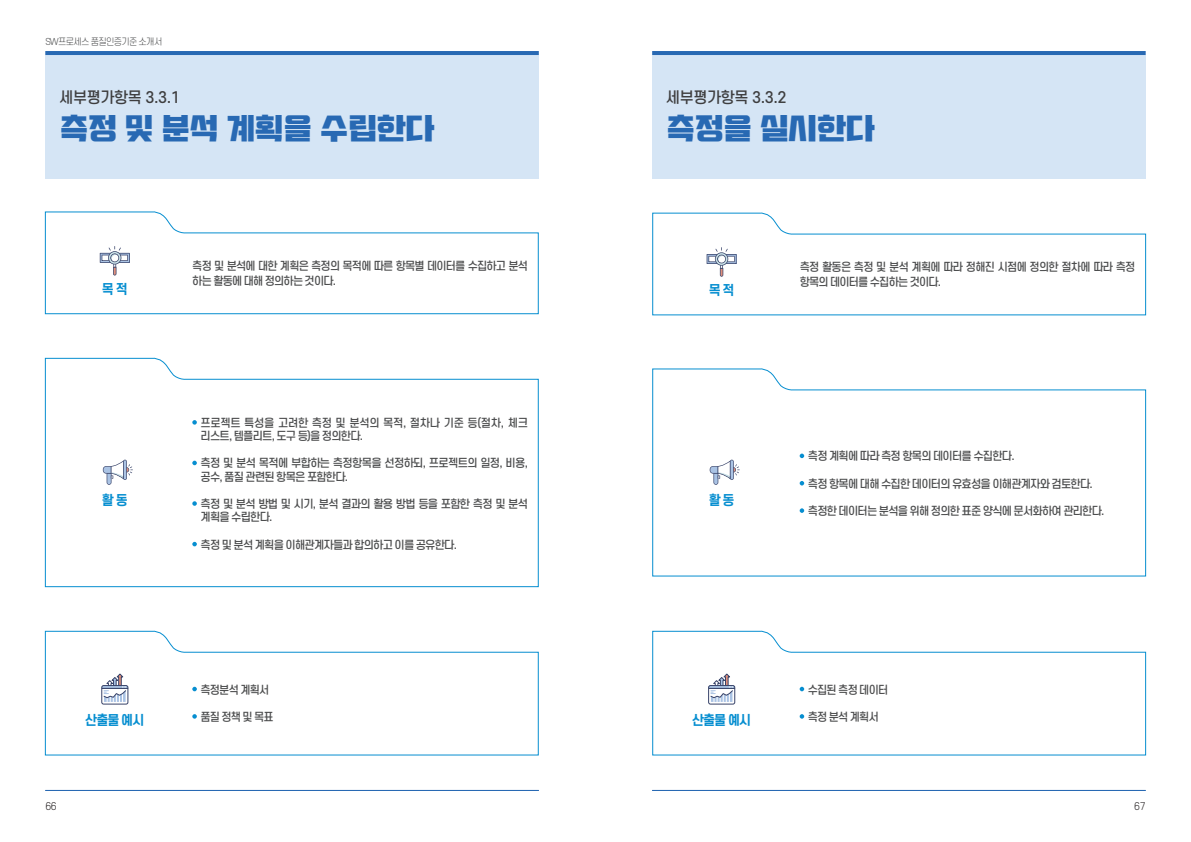
<style>
.page{position:relative;width:1191px;height:842px;background:#fff}
.page>*{position:absolute;margin:0;border:0;box-sizing:border-box;transform-origin:0 0}
.t1{font:30px "Typo Ssangmun Dong B";letter-spacing:-.03em;color:#2869b3}
.t2{font:500 15px "S Core Dream 5";letter-spacing:-.03em;color:#3e3e3f}
.t3{font:700 13px "S Core Dream 6";letter-spacing:-.08em;color:#068ed0}
.t4{font:500 11px/13.2px "S Core Dream 5";letter-spacing:-.08em;color:#4a4b4c}
.t5{font:500 11px/13.2px "S Core Dream 5";letter-spacing:-.035em;color:#4a4b4c}
.t6{font:300 10px "S Core Dream 3";color:#231f20}
.t7{font:300 9px "S Core Dream 3";letter-spacing:-.08em;color:#4b4c4d}
</style>
<div class="page">
<div style="left:45px;top:51px;width:494px;height:128px;background:#d5e5f5"></div>
<div style="left:652px;top:51px;width:493px;height:128px;background:#d5e5f5"></div>
<hr style="left:45px;top:51px;width:494px;height:4px;background:#2869b3">
<hr style="left:45px;top:790px;width:494px;height:1px;background:#2869b3">
<hr style="left:652px;top:51px;width:493px;height:4px;background:#2869b3">
<hr style="left:652px;top:790px;width:493px;height:1px;background:#2869b3">
<svg style="left:44px;top:357px;width:495px;height:231px"></svg>
<svg style="left:192px;top:420px;width:5px;height:5px"></svg>
<svg style="left:192px;top:461px;width:5px;height:4px"></svg>
<svg style="left:192px;top:501px;width:5px;height:5px"></svg>
<svg style="left:192px;top:542px;width:5px;height:4px"></svg>
<svg style="left:103px;top:460px;width:30px;height:25px"></svg>
<svg style="left:44px;top:211px;width:495px;height:104px"></svg>
<svg style="left:100px;top:246px;width:30px;height:29px"></svg>
<svg style="left:44px;top:630px;width:495px;height:126px"></svg>
<svg style="left:101px;top:673px;width:28px;height:32px"></svg>
<svg style="left:192px;top:687px;width:5px;height:4px"></svg>
<svg style="left:192px;top:714px;width:5px;height:5px"></svg>
<svg style="left:652px;top:368px;width:494px;height:209px"></svg>
<svg style="left:799px;top:454px;width:5px;height:4px"></svg>
<svg style="left:799px;top:481px;width:5px;height:4px"></svg>
<svg style="left:799px;top:508px;width:5px;height:5px"></svg>
<svg style="left:709px;top:460px;width:30px;height:25px"></svg>
<svg style="left:652px;top:212px;width:494px;height:104px"></svg>
<svg style="left:706px;top:247px;width:30px;height:30px"></svg>
<svg style="left:652px;top:630px;width:494px;height:126px"></svg>
<svg style="left:708px;top:673px;width:27px;height:32px"></svg>
<svg style="left:799px;top:687px;width:5px;height:4px"></svg>
<svg style="left:799px;top:714px;width:5px;height:5px"></svg>
<p class="t7" style="left:45px;top:35px;width:118px">SW프로세스 품질인증기준 소개서</p>
<h2 class="t2" style="left:60px;top:86px;width:122px">세부평가항목 3.3.1</h2>
<h1 class="t1" style="left:60px;top:112px;width:376px">측정 및 분석 계획을 수립한다</h1>
<h2 class="t2" style="left:666px;top:86px;width:122px">세부평가항목 3.3.2</h2>
<h1 class="t1" style="left:666px;top:112px;width:210px">측정을 실시한다</h1>
<p class="t3" style="left:102px;top:280px;width:27px">목 적</p>
<p class="t4" style="left:192px;top:258px;width:337px;line-height:15px">측정 및 분석에 대한 계획은 측정의 목적에 따른 항목별 데이터를 수집하고 분석 하는 활동에 대해 정의하는 것이다.</p>
<p class="t3" style="left:708px;top:281px;width:27px">목 적</p>
<p class="t4" style="left:799px;top:259px;width:337px;line-height:15px">측정 활동은 측정 및 분석 계획에 따라 정해진 시점에 정의한 절차에 따라 측정 항목의 데이터를 수집하는 것이다.</p>
<p class="t3" style="left:102px;top:491px;width:27px">활 동</p>
<p class="t5" style="left:200px;top:416px;width:329px">프로젝트 특성을 고려한 측정 및 분석의 목적, 절차나 기준 등(절차, 체크 리스트, 템플리트, 도구 등)을 정의한다.</p>
<p class="t4" style="left:200px;top:456px;width:329px">측정 및 분석 목적에 부합하는 측정항목을 선정하되, 프로젝트의 일정, 비용, 공수, 품질 관련된 항목은 포함한다.</p>
<p class="t4" style="left:200px;top:497px;width:329px">측정 및 분석 방법 및 시기, 분석 결과의 활용 방법 등을 포함한 측정 및 분석 계획을 수립한다.</p>
<p class="t4" style="left:200px;top:537px;width:258px">측정 및 분석 계획을 이해관계자들과 합의하고 이를 공유한다.</p>
<p class="t3" style="left:708px;top:491px;width:27px">활 동</p>
<p class="t4" style="left:808px;top:449px;width:208px">측정 계획에 따라 측정 항목의 데이터를 수집한다.</p>
<p class="t4" style="left:808px;top:477px;width:286px">측정 항목에 대해 수집한 데이터의 유효성을 이해관계자와 검토한다.</p>
<p class="t4" style="left:808px;top:504px;width:298px">측정한 데이터는 분석을 위해 정의한 표준 양식에 문서화하여 관리한다.</p>
<p class="t3" style="left:85px;top:711px;width:61px">산출물 예시</p>
<p class="t4" style="left:200px;top:682px;width:70px">측정분석 계획서</p>
<p class="t4" style="left:200px;top:710px;width:75px">품질 정책 및 목표</p>
<p class="t3" style="left:692px;top:711px;width:61px">산출물 예시</p>
<p class="t4" style="left:808px;top:682px;width:82px">수집된 측정 데이터</p>
<p class="t4" style="left:808px;top:710px;width:73px">측정 분석 계획서</p>
<p class="t6" style="left:45px;top:799px;width:13px">66</p>
<p class="t6" style="left:1134px;top:799px;width:13px">67</p>
</div>
